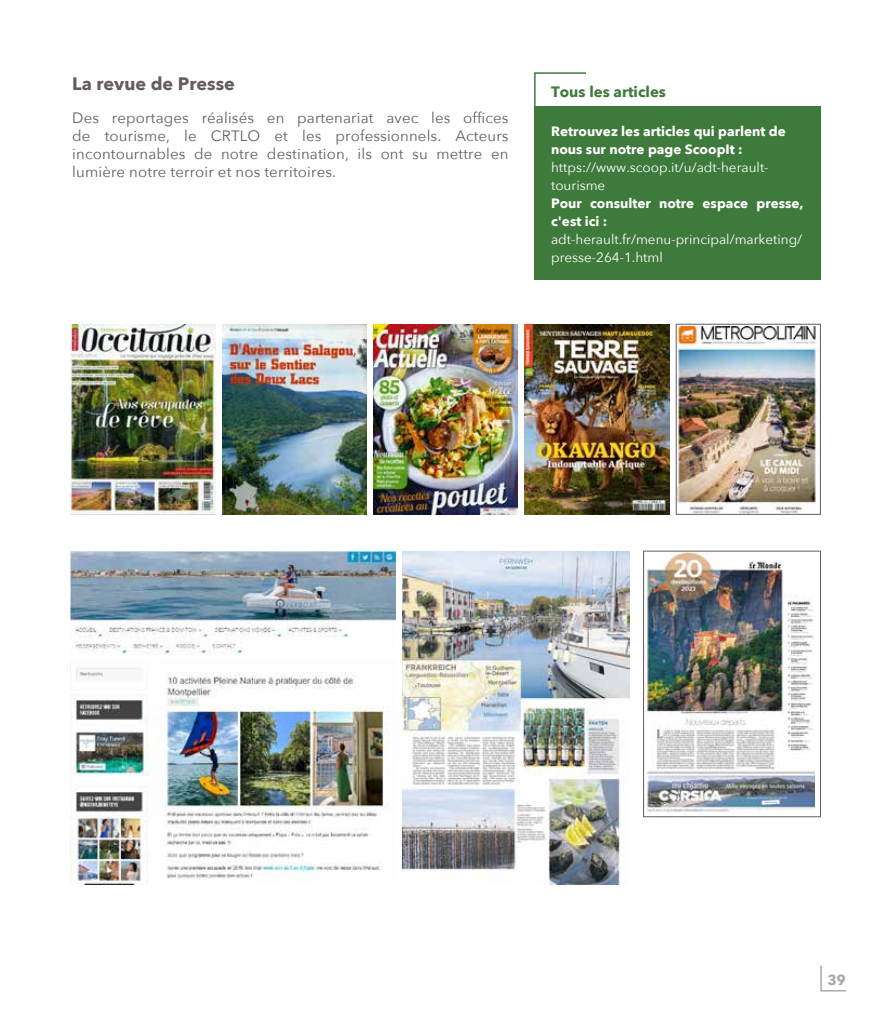
<style>
.page{position:relative;width:893px;height:1021px;background:#fff}
.page>*{position:absolute;margin:0;border:0;box-sizing:border-box;transform-origin:0 0}
.t1{font:700 18px "Avenir Next";color:#665c5f}
.t2{font:15px/18px "Avenir Next";letter-spacing:.01em;color:#665c5f;text-align:justify}
.t3{font:700 15px "Avenir Next";color:#3e7a3b}
.t4{font:700 14.4px "Avenir Next";color:#ada6a8}
.t5{font:13.5px/18px "Avenir Next";color:#fff}
.t6{font:700 13.5px/18px "Avenir Next";color:#fff}
</style>
<div class="page">
<svg style="left:820px;top:965px;width:26px;height:27px"></svg>
<img style="left:71px;top:324px;width:144px;height:190px">
<img style="left:525px;top:324px;width:144px;height:190px">
<img style="left:222px;top:324px;width:144px;height:190px">
<img style="left:678px;top:326px;width:139px;height:186px">
<div style="left:676px;top:324px;width:144px;height:190px;border:1px solid #665c5f"></div>
<img style="left:374px;top:324px;width:144px;height:190px">
<img style="left:645px;top:553px;width:169px;height:259px">
<div style="left:643px;top:551px;width:178px;height:265px;border:1px solid #665c5f"></div>
<img style="left:71px;top:551px;width:325px;height:333px">
<img style="left:402px;top:551px;width:227px;height:333px">
<svg style="left:534px;top:72px;width:52px;height:34px"></svg>
<div style="left:534px;top:106px;width:287px;height:173px;background:#3e7a3b"></div>
<p class="t1" style="left:72px;top:68px;width:164px">La revue de Presse</p>
<p class="t2" style="left:72px;top:108px;width:438px">Des reportages réalisés en partenariat avec les offices de tourisme, le CRTLO et les professionnels. Acteurs incontournables de notre destination, ils ont su mettre en lumière notre terroir et nos territoires.</p>
<p class="t3" style="left:551px;top:79px;width:116px">Tous les articles</p>
<p class="t6" style="left:551px;top:122px;width:236px">Retrouvez les articles qui parlent de nous sur notre page ScoopIt :</p>
<p class="t5" style="left:551px;top:158px;width:219px">https://www.scoop.it/u/adt-herault&shy;tourisme</p>
<p class="t6" style="left:551px;top:194px;width:254px">Pour consulter notre espace presse, c'est ici :</p>
<p class="t5" style="left:551px;top:230px;width:253px">adt-herault.fr/menu-principal/marketing/ presse-264-1.html</p>
<p class="t4" style="left:827px;top:967px;width:20px">39</p>
</div>
